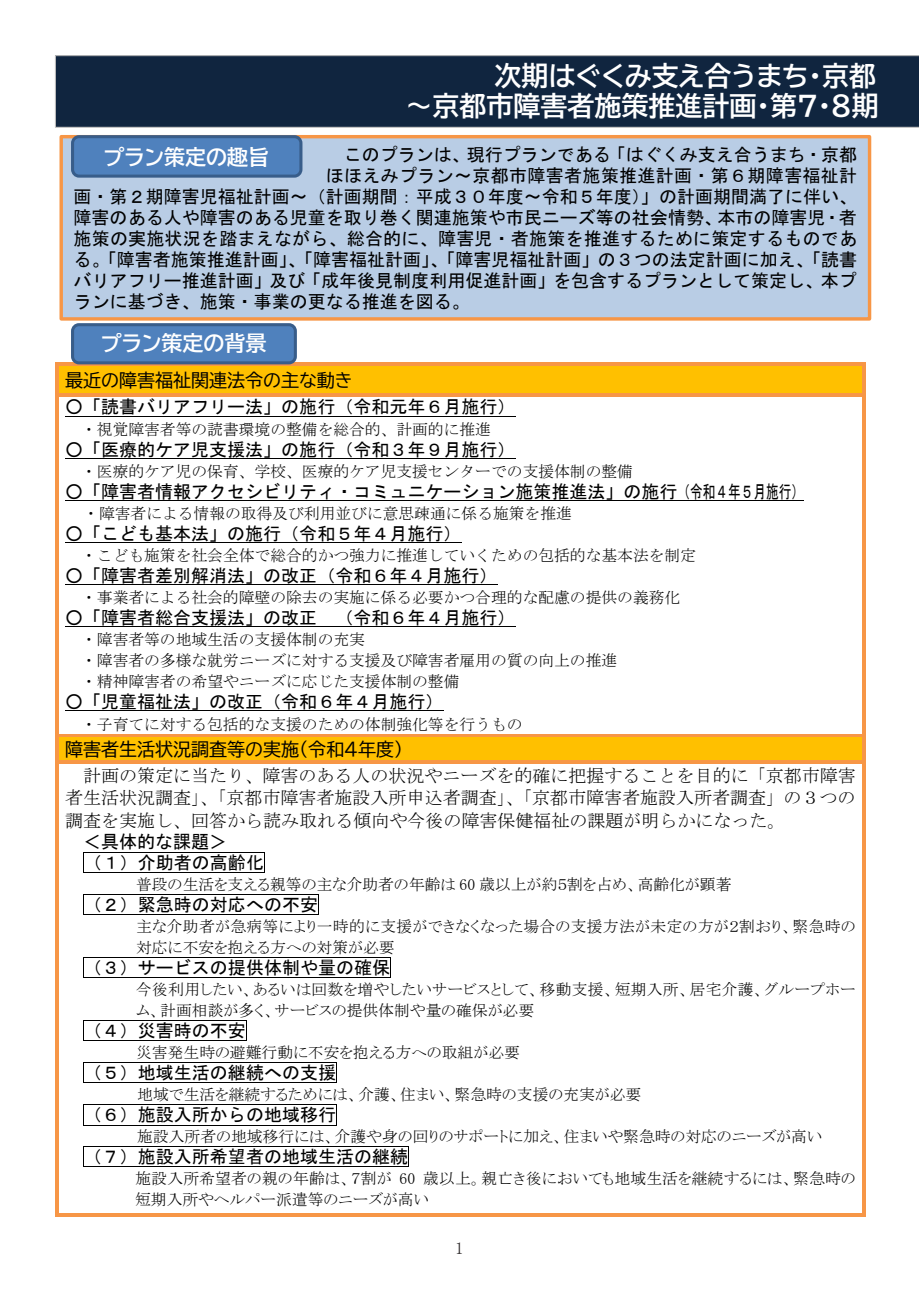
<style>
.page{position:relative;width:919px;height:1289px;background:#fff}
.page>*{position:absolute;margin:0;border:0;box-sizing:border-box;transform-origin:0 0}
.t1{font:27px/30px "BIZ UDP Gothic Bold";color:#fff;text-align:right}
.t2{font:21px "BIZ UDP Gothic Bold";letter-spacing:.005em;color:#fff}
.t3{font:18px "MS Gothic";color:#000}
.t4{font:18px/26px "MS Mincho";color:#000}
.t5{font:18px "MS Gothic";letter-spacing:.02em;color:#000}
.t6{font:18px "BIZ UDP Gothic";color:#000}
.t7{font:16.95px "MS Mincho";color:#231f20}
.t8{font:15.75px/20.9px "MS P Mincho";letter-spacing:.005em;color:#000}
.t9{font:15.75px/21px "MS Mincho";letter-spacing:.005em;color:#000}
.s1{font-family:"BIZ UDP Gothic"}
</style>
<div class="page">
<div style="left:65px;top:366px;width:790px;height:27px;background:#ffc000"></div>
<svg style="left:55px;top:363px;width:4px;height:3px"></svg>
<hr style="left:59px;top:363px;width:803px;height:3px;background:#f79646">
<hr style="left:59px;top:366px;width:803px;height:1px;background:#ffc000">
<hr style="left:55px;top:366px;width:4px;height:27px;background:#f79646">
<hr style="left:862px;top:366px;width:3px;height:27px;background:#f79646">
<hr style="left:65px;top:416px;width:450px;height:1px;background:#000">
<hr style="left:65px;top:458px;width:450px;height:1px;background:#000">
<hr style="left:677px;top:500px;width:126px;height:1px;background:#000">
<hr style="left:65px;top:500px;width:612px;height:1px;background:#000">
<hr style="left:65px;top:542px;width:396px;height:1px;background:#000">
<hr style="left:65px;top:584px;width:432px;height:1px;background:#000">
<hr style="left:65px;top:626px;width:450px;height:1px;background:#000">
<hr style="left:65px;top:710px;width:378px;height:1px;background:#000">
<svg style="left:55px;top:393px;width:4px;height:4px"></svg>
<hr style="left:59px;top:393px;width:803px;height:3px;background:#f79646">
<svg style="left:862px;top:393px;width:3px;height:4px"></svg>
<hr style="left:55px;top:397px;width:4px;height:337px;background:#f79646">
<hr style="left:862px;top:397px;width:3px;height:337px;background:#f79646">
<div style="left:65px;top:737px;width:790px;height:23px;background:#ffc000"></div>
<svg style="left:55px;top:734px;width:4px;height:3px"></svg>
<hr style="left:59px;top:734px;width:803px;height:3px;background:#f79646">
<hr style="left:59px;top:737px;width:803px;height:1px;background:#ffc000">
<hr style="left:55px;top:737px;width:4px;height:23px;background:#f79646">
<hr style="left:862px;top:737px;width:3px;height:23px;background:#f79646">
<hr style="left:84px;top:852px;width:180px;height:1px;background:#000">
<svg style="left:83px;top:852px;width:1px;height:21px"></svg>
<hr style="left:84px;top:872px;width:180px;height:1px;background:#000">
<svg style="left:264px;top:852px;width:1px;height:21px"></svg>
<hr style="left:84px;top:894px;width:234px;height:1px;background:#000">
<svg style="left:83px;top:894px;width:1px;height:21px"></svg>
<hr style="left:84px;top:914px;width:234px;height:1px;background:#000">
<svg style="left:318px;top:894px;width:1px;height:21px"></svg>
<hr style="left:84px;top:957px;width:306px;height:1px;background:#000">
<svg style="left:83px;top:957px;width:1px;height:21px"></svg>
<hr style="left:84px;top:977px;width:306px;height:1px;background:#000">
<svg style="left:390px;top:957px;width:1px;height:21px"></svg>
<hr style="left:84px;top:1020px;width:162px;height:1px;background:#000">
<svg style="left:83px;top:1020px;width:1px;height:21px"></svg>
<hr style="left:84px;top:1040px;width:162px;height:1px;background:#000">
<svg style="left:246px;top:1020px;width:1px;height:21px"></svg>
<hr style="left:84px;top:1062px;width:252px;height:1px;background:#000">
<svg style="left:83px;top:1062px;width:1px;height:21px"></svg>
<hr style="left:84px;top:1082px;width:252px;height:1px;background:#000">
<svg style="left:336px;top:1062px;width:1px;height:21px"></svg>
<hr style="left:84px;top:1104px;width:252px;height:1px;background:#000">
<svg style="left:83px;top:1104px;width:1px;height:21px"></svg>
<hr style="left:84px;top:1124px;width:252px;height:1px;background:#000">
<svg style="left:336px;top:1104px;width:1px;height:21px"></svg>
<hr style="left:84px;top:1146px;width:324px;height:1px;background:#000">
<svg style="left:83px;top:1146px;width:1px;height:21px"></svg>
<hr style="left:84px;top:1166px;width:324px;height:1px;background:#000">
<svg style="left:408px;top:1146px;width:1px;height:21px"></svg>
<svg style="left:55px;top:760px;width:4px;height:3px"></svg>
<hr style="left:59px;top:760px;width:803px;height:3px;background:#f79646">
<hr style="left:55px;top:763px;width:4px;height:449px;background:#f79646">
<svg style="left:55px;top:1212px;width:4px;height:4px"></svg>
<hr style="left:59px;top:1213px;width:803px;height:3px;background:#f79646">
<hr style="left:862px;top:763px;width:3px;height:449px;background:#f79646">
<svg style="left:862px;top:1212px;width:3px;height:4px"></svg>
<div style="left:55px;top:55px;width:863px;height:73px;background:#10253f"></div>
<div style="left:61px;top:137px;width:808px;height:182px;background:#b9cde5"></div>
<div style="left:59px;top:135px;width:812px;height:185px;border:3px solid #f79646"></div>
<div style="left:71px;top:135px;width:231px;height:43px;background:#4f81bd;border:3px solid #385d8a;border-radius:7px"></div>
<div style="left:71px;top:323px;width:226px;height:41px;background:#4f81bd;border:3px solid #385d8a;border-radius:6px"></div>
<p class="t1" style="left:405px;top:60px;width:475px">次期はぐくみ支え合うまち・京都<br>～京都市障害者施策推進計画・第７・８期</p>
<p class="t3" style="left:344px;top:145px;width:514px">このプランは、現行プランである「はぐくみ支え合うまち・京都</p>
<p class="t5" style="left:326px;top:166px;width:533px">ほほえみプラン～京都市障害者施策推進計画・第６期障害福祉計</p>
<p class="t3" style="left:74px;top:187px;width:784px">画・第２期障害児福祉計画～（計画期間：平成３０年度～令和５年度）」の計画期間満了に伴い、</p>
<p class="t3" style="left:74px;top:208px;width:784px">障害のある人や障害のある児童を取り巻く関連施策や市民ニーズ等の社会情勢、本市の障害児・者</p>
<p class="t3" style="left:74px;top:229px;width:784px">施策の実施状況を踏まえながら、総合的に、障害児・者施策を推進するために策定するものであ</p>
<p class="t3" style="left:74px;top:250px;width:784px">る。「障害者施策推進計画」、「障害福祉計画」、「障害児福祉計画」の３つの法定計画に加え、「読書</p>
<p class="t3" style="left:74px;top:271px;width:784px">バリアフリー推進計画」及び「成年後見制度利用促進計画」を包含するプランとして策定し、本プ</p>
<p class="t3" style="left:74px;top:292px;width:397px">ランに基づき、施策・事業の更なる推進を図る。</p>
<p class="t2" style="left:104px;top:146px;width:167px">プラン策定の趣旨</p>
<p class="t2" style="left:101px;top:333px;width:167px">プラン策定の背景</p>
<p class="t6" style="left:65px;top:371px;width:289px">最近の障害福祉関連法令の主な動き</p>
<p class="t3" style="left:65px;top:398px;width:452px">○「読書バリアフリー法」の施行（令和元年６月施行）</p>
<p class="t9" style="left:81px;top:418px;width:411px">・視覚障害者等の読書環境の整備を総合的、計画的に推進</p>
<p class="t3" style="left:65px;top:440px;width:452px">○「医療的ケア児支援法」の施行（令和３年９月施行）</p>
<p class="t9" style="left:81px;top:460px;width:553px">・医療的ケア児の保育、学校、医療的ケア児支援センターでの支援体制の整備</p>
<p class="t3" style="left:65px;top:482px;width:740px">○「障害者情報アクセシビリティ・コミュニケーション施策推進法」の施行（令和４年５月施行）</p>
<p class="t9" style="left:83px;top:502px;width:490px">・障害者による情報の取得及び利用並びに意思疎通に係る施策を推進</p>
<p class="t3" style="left:65px;top:524px;width:398px">○「こども基本法」の施行（令和５年４月施行）</p>
<p class="t9" style="left:81px;top:544px;width:616px">・こども施策を社会全体で総合的かつ強力に推進していくための包括的な基本法を制定</p>
<p class="t3" style="left:65px;top:566px;width:434px">○「障害者差別解消法」の改正（令和６年４月施行）</p>
<p class="t9" style="left:81px;top:586px;width:600px">・事業者による社会的障壁の除去の実施に係る必要かつ合理的な配慮の提供の義務化</p>
<p class="t3" style="left:65px;top:608px;width:452px">○「障害者総合支援法」の改正 （令和６年４月施行）</p>
<p class="t9" style="left:81px;top:628px;width:537px">・障害者等の地域生活の支援体制の充実<br>・障害者の多様な就労ニーズに対する支援及び障害者雇用の質の向上の推進・精神障害者の希望やニーズに応じた支援体制の整備</p>
<p class="t3" style="left:65px;top:692px;width:380px">○「児童福祉法」の改正（令和６年４月施行）</p>
<p class="t9" style="left:81px;top:713px;width:443px">・子育てに対する包括的な支援のための体制強化等を行うもの</p>
<p class="t4" style="left:83px;top:736px;width:774px;text-indent:-18px"><span class="s1">障害者生活状況調査等の実施（令和４年度）<br></span>計画の策定に当たり、障害のある人の状況やニーズを的確に把握することを目的に「京都市障害</p>
<p class="t4" style="left:65px;top:784px;width:791px">者生活状況調査」、「京都市障害者施設入所申込者調査」、「京都市障害者施設入所者調査」の３つの</p>
<p class="t4" style="left:65px;top:807px;width:721px">調査を実施し、回答から読み取れる傾向や今後の障害保健福祉の課題が明らかになった。</p>
<p class="t3" style="left:83px;top:832px;width:145px">＜具体的な課題＞</p>
<p class="t3" style="left:84px;top:853px;width:181px">（１）介助者の高齢化</p>
<p class="t8" style="left:136px;top:873px;width:596px">普段の生活を支える親等の主な介助者の年齢は 60 歳以上が約５割を占め、高齢化が顕著</p>
<p class="t3" style="left:84px;top:895px;width:235px">（２）緊急時の対応への不安</p>
<p class="t8" style="left:136px;top:916px;width:721px">主な介助者が急病等により一時的に支援ができなくなった場合の支援方法が未定の方が２割おり、緊急時の対応に不安を抱える方への対策が必要</p>
<p class="t3" style="left:84px;top:958px;width:307px">（３）サービスの提供体制や量の確保</p>
<p class="t8" style="left:136px;top:979px;width:721px">今後利用したい、あるいは回数を増やしたいサービスとして、移動支援、短期入所、居宅介護、グループホーム、計画相談が多く、サービスの提供体制や量の確保が必要</p>
<p class="t3" style="left:84px;top:1021px;width:163px">（４）災害時の不安</p>
<p class="t8" style="left:136px;top:1042px;width:385px">災害発生時の避難行動に不安を抱える方への取組が必要</p>
<p class="t3" style="left:84px;top:1063px;width:253px">（５）地域生活の継続への支援</p>
<p class="t8" style="left:137px;top:1083px;width:505px">地域で生活を継続するためには、介護、住まい、緊急時の支援の充実が必要</p>
<p class="t3" style="left:84px;top:1105px;width:253px">（６）施設入所からの地域移行</p>
<p class="t8" style="left:137px;top:1125px;width:686px">施設入所者の地域移行には、介護や身の回りのサポートに加え、住まいや緊急時の対応のニーズが高い</p>
<p class="t3" style="left:84px;top:1147px;width:325px">（７）施設入所希望者の地域生活の継続</p>
<p class="t8" style="left:135px;top:1168px;width:722px">施設入所希望者の親の年齢は、７割が 60 歳以上。親亡き後においても地域生活を継続するには、緊急時の短期入所やヘルパー派遣等のニーズが高い</p>
<p class="t7" style="left:455px;top:1239px;width:10px">1</p>
</div>
